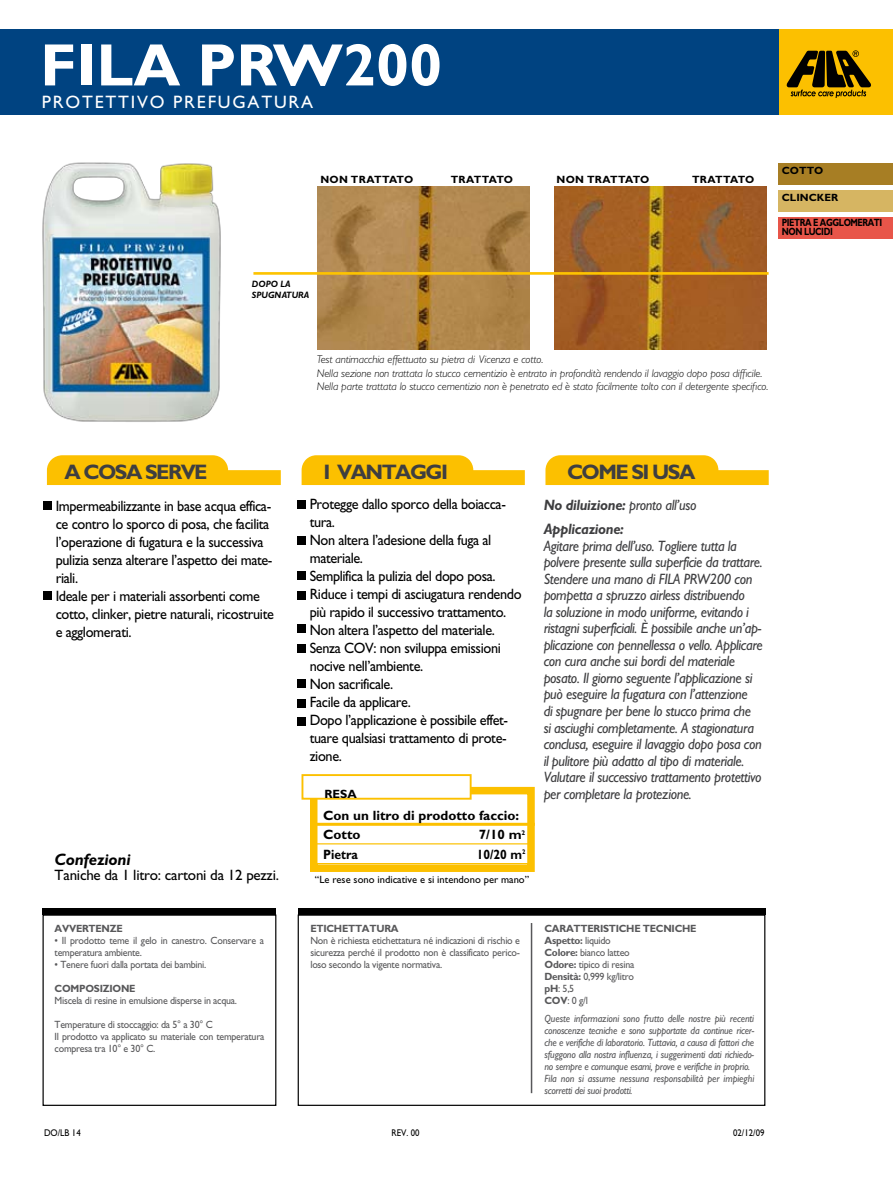
<style>
.page{position:relative;width:893px;height:1191px;background:#fff}
.page>*{position:absolute;margin:0;border:0;box-sizing:border-box;transform-origin:0 0}
.t1{font:700 60px "Gill Sans";color:#fff}
.t2{font:700 21px "Gill Sans";letter-spacing:-.075em;color:#3e3e40}
.t3{font:18px "Gill Sans";letter-spacing:.1em;color:#fff}
.t4{font:italic 700 16.5px "Gill Sans";letter-spacing:-.015em;color:#000}
.t5{font:15px/18px "Gill Sans";letter-spacing:-.025em;color:#000;scale:.95 1}
.t6{font:italic 15px/16.5px "Gill Sans";letter-spacing:-.025em;color:#3e3e40;scale:.95 1}
.t7{font:italic 700 15px/24px "Gill Sans";letter-spacing:-.025em;color:#3e3e40;scale:.95 1}
.t8{font:15px "Gill Sans";letter-spacing:-.025em;color:#000}
.t9{font:700 13.5px/19.5px "Gill Sans";color:#000}
.t10{font:700 13.5px "Gill Sans";color:#000;scale:.9 1}
.t11{font:700 12px "Gill Sans";color:#000}
.t12{font:italic 300 11.25px/13.2px "Gill Sans";letter-spacing:-.01em;color:#000}
.t13{font:10.5px/12px "Gill Sans";letter-spacing:-.025em;color:#58585a;scale:.95 1}
.t14{font:italic 10.5px/12px "Gill Sans";letter-spacing:-.025em;color:#58585a;scale:.95 1}
.t15{font:700 10.5px "Gill Sans";letter-spacing:-.05em;color:#000}
.t16{font:700 10.5px "Gill Sans";letter-spacing:-.025em;color:#58585a;scale:.95 1}
.t17{font:10.5px "Gill Sans";color:#000}
.t18{font:700 10.5px/9px "Gill Sans";letter-spacing:-.05em;color:#000;scale:.8 1}
.t19{font:9.75px "Gill Sans";color:#000;scale:.9 1}
.t20{font:italic 700 9.15px/11.9px "Gill Sans";color:#000;scale:.95 1}
.s1{font-weight:400}
.s2{font-weight:700}
</style>
<div class="page">
<div style="left:779px;top:163px;width:114px;height:21px;background:#a77e24"></div>
<div style="left:779px;top:190px;width:114px;height:22px;background:#d6b562"></div>
<div style="left:0;top:30px;width:802px;height:85px;background:#004381"></div>
<div style="left:779px;top:30px;width:114px;height:85px;background:#fcc000"></div>
<svg style="left:787px;top:50px;width:84px;height:48px"></svg>
<svg style="left:545px;top:455px;width:224px;height:30px;background:#fcc823"></svg>
<svg style="left:302px;top:455px;width:223px;height:30px;background:#fcc823"></svg>
<svg style="left:47px;top:455px;width:234px;height:30px;background:#fcc822"></svg>
<img style="left:42px;top:162px;width:179px;height:260px">
<div style="left:779px;top:217px;width:114px;height:22px;background:#e85549"></div>
<img style="left:554px;top:187px;width:213px;height:163px">
<img style="left:317px;top:187px;width:213px;height:163px">
<hr style="left:253px;top:272px;width:516px;height:3px;background:#fdc300">
<div style="left:43px;top:501px;width:9px;height:8px;background:#000"></div>
<div style="left:43px;top:591px;width:9px;height:9px;background:#000"></div>
<div style="left:297px;top:500px;width:9px;height:9px;background:#000"></div>
<div style="left:297px;top:536px;width:9px;height:9px;background:#000"></div>
<div style="left:297px;top:591px;width:9px;height:8px;background:#000"></div>
<div style="left:297px;top:571px;width:9px;height:9px;background:#000"></div>
<div style="left:297px;top:644px;width:9px;height:9px;background:#000"></div>
<div style="left:297px;top:624px;width:9px;height:9px;background:#000"></div>
<div style="left:297px;top:679px;width:9px;height:9px;background:#000"></div>
<div style="left:310px;top:787px;width:225px;height:85px;border:8px solid #fcc000"></div>
<hr style="left:310px;top:822px;width:225px;height:3px;background:#fcc000">
<hr style="left:310px;top:843px;width:221px;height:1px;background:#fcc000">
<hr style="left:310px;top:863px;width:221px;height:1px;background:#fcc000">
<div style="left:301px;top:774px;width:171px;height:25px;background:#fff;border:2px solid #fcc000"></div>
<div style="left:43px;top:914px;width:233px;height:192px;border:1px solid #000"></div>
<div style="left:298px;top:914px;width:467px;height:192px;border:1px solid #000"></div>
<hr style="left:531px;top:923px;width:1px;height:170px;background:#58585a">
<div style="left:43px;top:908px;width:233px;height:6px;background:#000"></div>
<div style="left:298px;top:908px;width:467px;height:6px;background:#000"></div>
<div style="left:297px;top:699px;width:9px;height:8px;background:#000"></div>
<div style="left:297px;top:717px;width:9px;height:8px;background:#000"></div>
<h1 class="t1" style="left:40px;top:30px;width:403px">FILA PRW200</h1>
<p class="t3" style="left:42px;top:92px;width:143px">protettivo PRE</p>
<p class="t3" style="left:208px;top:92px;width:107px">FUGATURA</p>
<p class="t15" style="left:320px;top:173px;width:86px">NON TRATTATO</p>
<p class="t15" style="left:451px;top:173px;width:55px">TRATTATO</p>
<p class="t15" style="left:556px;top:173px;width:86px">NON TRATTATO</p>
<p class="t15" style="left:692px;top:173px;width:55px">TRATTATO</p>
<p class="t20" style="left:252px;top:278px;width:62px">DOPO LA<br>SPUGNATURA</p>
<p class="t15" style="left:782px;top:164px;width:43px">Cotto</p>
<p class="t15" style="left:782px;top:191px;width:8px">clinc</p>
<p class="t15" style="left:817px;top:191px;width:20px">ker</p>
<p class="t18" style="left:782px;top:218px;width:125px">Pi etra E agglomerati<br>NON LUCIDI</p>
<p class="t12" style="left:317px;top:353px;width:453px">Test antimacchia effettuato su pietra di Vicenza e cotto.<br>Nella sezione non trattata lo stucco cementizio è entrato in profondità rendendo il lavaggio dopo posa difficile.<br>Nella parte trattata lo stucco cementizio non è penetrato ed è stato facilmente tolto con il detergente specifico.</p>
<h2 class="t2" style="left:64px;top:459px;width:142px">A COSA SERVE</h2>
<h2 class="t2" style="left:323px;top:459px;width:126px">I VANTAGG I</h2>
<h2 class="t2" style="left:567px;top:459px;width:31px">COME</h2>
<h2 class="t2" style="left:631px;top:459px;width:66px">SI USA</h2>
<p class="t7" style="left:544px;top:493px;width:162px">No diluizione: <span class="s1">pronto all’uso<br></span>Applicazione:</p>
<p class="t6" style="left:544px;top:538px;width:232px">Agitare prima dell’uso. Togliere tutta la polvere presente sulla superficie da trattare.<br>Stendere una mano di FILA PRW200 con pompetta a spruzzo airless distribuendo<br>la soluzione in modo uniforme, evitando i ristagni superficiali. È possibile anche un’ap&shy;plicazione con pennellessa o vello. Applicare con cura anche sui bordi del materiale posato. Il giorno seguente l’applicazione si può eseguire la fugatura con l’attenzione<br>di spugnare per bene lo stucco prima che<br>si asciughi completamente. A stagionatura conclusa, eseguire il lavaggio dopo posa con il pulitore più adatto al tipo di materiale.<br>Valutare il successivo trattamento protettivo per completare la protezione.</p>
<p class="t5" style="left:310px;top:495px;width:225px">Protegge dallo sporco della boiacca&shy;tura.<br>Non altera l’adesione della fuga al materiale.<br>Semplifica la pulizia del dopo posa.<br>Riduce i tempi di asciugatura rendendo più rapido il successivo trattamento.<br>Non altera l’aspetto del materiale.<br>Senza COV: non sviluppa emissioni nocive nell’ambiente.<br>Non sacrificale.<br>Facile da applicare.<br>Dopo l’applicazione è possibile effet&shy;tuare qualsiasi trattamento di prote&shy;zione.</p>
<p class="t5" style="left:56px;top:497px;width:231px">Impermeabilizzante in base acqua effica&shy;ce contro lo sporco di posa, che facilita l’operazione di fugatura e la successiva pulizia senza alterare l’aspetto dei mate&shy;riali.<br>Ideale per i materiali assorbenti come cotto, clinker, pietre naturali, ricostruite e agglomerati.</p>
<p class="t11" style="left:324px;top:786px;width:34px">RESA</p>
<p class="t4" style="left:55px;top:850px;width:77px">Confezioni</p>
<p class="t8" style="left:55px;top:866px;width:226px">Taniche da 1 litro: cartoni da 12 pezzi.</p>
<p class="t16" style="left:55px;top:922px;width:72px">AVVERTE NZE</p>
<p class="t13" style="left:55px;top:935px;width:222px">• Il prodotto teme il gelo in canestro. Conservare a temperatura ambiente.</p>
<p class="t13" style="left:55px;top:959px;width:161px">• Tenere fuori dalla portata dei bambini.</p>
<p class="t16" style="left:55px;top:982px;width:85px">COM POSIZIONE</p>
<p class="t13" style="left:55px;top:995px;width:194px">Miscela di resine in emulsione disperse in acqua.</p>
<p class="t13" style="left:55px;top:1019px;width:222px">Temperature di stoccaggio: da 5° a 30° C<br>Il prodotto va applicato su materiale con temperatura compresa tra 10° e 30° C.</p>
<p class="t9" style="left:323px;top:805px;width:198px">Con un litro di prodotto faccio:<br>Cotto</p>
<p class="t9" style="left:479px;top:825px;width:48px">7/10 m<sup>2</sup></p>
<p class="t10" style="left:323px;top:846px;width:40px">Pietra</p>
<p class="t10" style="left:477px;top:846px;width:56px">10/20 m<sup>2</sup></p>
<p class="t17" style="left:315px;top:873px;width:216px">“Le rese sono indicative e si intendono per mano”</p>
<p class="t16" style="left:310px;top:922px;width:41px">ETICHETT</p>
<p class="t16" style="left:362px;top:922px;width:40px">ATURA</p>
<p class="t13" style="left:310px;top:935px;width:222px;text-align:justify">Non è richiesta etichettatura né indicazioni di rischio e sicurezza perché il prodotto non è classificato perico&shy;loso secondo la vigente normativa.</p>
<p class="t13" style="left:544px;top:923px;width:160px;text-indent:49px"><span class="s2">RISTICHE TECNICHE<br>Aspetto:</span> liquido<br><span class="s2">Colore:</span> bianco latteo<br><span class="s2">Odore:</span> tipico di resina<br><span class="s2">Densità:</span> 0,999 kg/litro<br><span class="s2">pH</span>: 5,5<br><span class="s2">COV</span>: 0 g/l</p>
<p class="t14" style="left:544px;top:1013px;width:222px">Queste informazioni sono frutto delle nostre più recenti conoscenze tecniche e sono supportate da continue ricer&shy;che e verifiche di laboratorio. Tuttavia, a causa di fattori che sfuggono alla nostra influenza, i suggerimenti dati richiedo&shy;no sempre e comunque esami, prove e verifiche in proprio.<br>Fila non si assume nessuna responsabilità per impieghi scorretti dei suoi prodotti.</p>
<p class="t16" style="left:544px;top:922px;width:39px">CARATTE</p>
<p class="t19" style="left:44px;top:1127px;width:42px">DO/LB 14</p>
<p class="t19" style="left:391px;top:1127px;width:33px">REV. 00</p>
<p class="t19" style="left:733px;top:1127px;width:36px">02/12/09</p>
</div>
